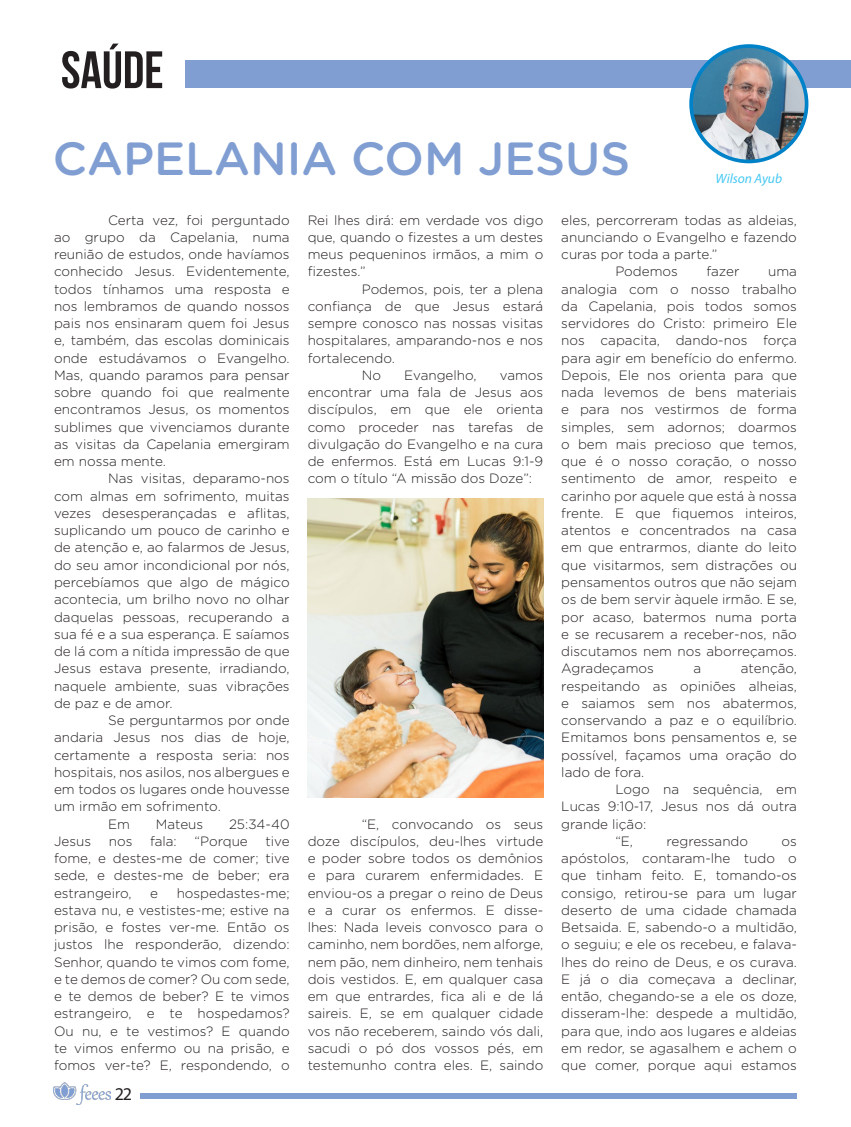
<style>
.page{position:relative;width:851px;height:1127px;background:#fff}
.page>*{position:absolute;margin:0;border:0;box-sizing:border-box;transform-origin:0 0}
.t1{font:700 52.5px "Bebas Neue";color:#231f20}
.t2{font:500 46.5px "Gotham Rounded";color:#809ed2}
.t3{font:18px "Myriad Pro";color:#231f20}
.t4{font:300 13.5px/17.2px "Gotham Rounded";color:#231f20;text-align:justify}
.t5{font:italic 13.5px "Myriad Pro";color:#45c8f4}
</style>
<div class="page">
<img style="left:54px;top:1082px;width:57px;height:22px">
<div style="left:140px;top:1093px;width:656px;height:6px;background:#809ed2"></div>
<div style="left:185px;top:60px;width:665px;height:28px;background:#809ed2"></div>
<img style="left:691px;top:46px;width:115px;height:115px;border-radius:58px">
<div style="left:689px;top:44px;width:119px;height:119px;border:4px solid #0082c9;border-radius:50%"></div>
<img style="left:307px;top:498px;width:236px;height:300px">
<p class="t1" style="left:61px;top:41px;width:104px">SAÚDE</p>
<p class="t2" style="left:53px;top:126px;width:579px">CAPELANIA COM JESUS</p>
<p class="t5" style="left:715px;top:170px;width:68px">Wilson Ayub</p>
<p class="t4" style="left:54px;top:211px;width:237px;text-indent:54px">Certa vez, foi perguntado ao grupo da Capelania, numa reunião de estudos, onde havíamos conhecido Jesus. Evidentemente, todos tínhamos uma resposta e nos lembramos de quando nossos pais nos ensinaram quem foi Jesus e, também, das escolas dominicais onde estudávamos o Evangelho.<br>Mas, quando paramos para pensar sobre quando foi que realmente encontramos Jesus, os momentos sublimes que vivenciamos durante as visitas da Capelania emergiram em nossa mente.</p>
<p class="t4" style="left:54px;top:469px;width:237px;text-indent:54px">Nas visitas, deparamo-nos com almas em sofrimento, muitas vezes desesperançadas e aflitas, suplicando um pouco de carinho e de atenção e, ao falarmos de Jesus, do seu amor incondicional por nós, percebíamos que algo de mágico acontecia, um brilho novo no olhar daquelas pessoas, recuperando a sua fé e a sua esperança. E saíamos de lá com a nítida impressão de que Jesus estava presente, irradiando, naquele ambiente, suas vibrações de paz e de amor.</p>
<p class="t4" style="left:54px;top:711px;width:237px;text-indent:54px">Se perguntarmos por onde andaria Jesus nos dias de hoje, certamente a resposta seria: nos hospitais, nos asilos, nos albergues e em todos os lugares onde houvesse um irmão em sofrimento.</p>
<p class="t4" style="left:108px;top:814px;width:23px">Em</p>
<p class="t4" style="left:156px;top:814px;width:49px">Mateus</p>
<p class="t4" style="left:229px;top:814px;width:62px">25:34-40</p>
<p class="t4" style="left:54px;top:832px;width:38px">Jesus</p>
<p class="t4" style="left:109px;top:832px;width:25px">nos</p>
<p class="t4" style="left:150px;top:832px;width:28px">fala:</p>
<p class="t4" style="left:194px;top:832px;width:55px">“Porque</p>
<p class="t4" style="left:54px;top:832px;width:237px;text-indent:211px">tive fome, e destes-me de comer; tive sede, e destes-me de beber; era estrangeiro,</p>
<p class="t4" style="left:54px;top:883px;width:237px;text-indent:123px">hospedastes-me; estava nu, e vestistes-me; estive na prisão, e fostes ver-me. Então os justos lhe responderão, dizendo:<br>Senhor, quando te vimos com fome, e te demos de comer? Ou com sede, e te demos de beber? E te vimos estrangeiro, e te hospedamos?<br>Ou nu, e te vestimos? E quando te vimos enfermo ou na prisão, e fomos ver-te? E, respondendo, o</p>
<p class="t4" style="left:150px;top:883px;width:9px">e</p>
<h3 class="t3" style="left:115px;top:1083px;width:19px">22</h3>
<p class="t4" style="left:307px;top:211px;width:237px">Rei lhes dirá: em verdade vos digo que, quando o fizestes a um destes meus pequeninos irmãos, a mim o fizestes.”</p>
<p class="t4" style="left:307px;top:280px;width:237px;text-indent:54px">Podemos, pois, ter a plena confiança de que Jesus estará sempre conosco nas nossas visitas hospitalares, amparando-nos e nos fortalecendo.</p>
<p class="t4" style="left:361px;top:366px;width:21px">No</p>
<p class="t4" style="left:404px;top:366px;width:74px">Evangelho,</p>
<p class="t4" style="left:307px;top:366px;width:237px;text-indent:192px">vamos encontrar uma fala de Jesus aos discípulos, em que ele orienta como proceder nas tarefas de divulgação do Evangelho e na cura de enfermos. Está em Lucas 9:1-9 com o título “A missão dos Doze”:</p>
<p class="t4" style="left:307px;top:814px;width:237px;text-indent:54px">“E, convocando os seus doze discípulos, deu-lhes virtude e poder sobre todos os demônios e para curarem enfermidades. E enviou-os a pregar o reino de Deus e a curar os enfermos. E disse&shy;lhes: Nada leveis convosco para o caminho, nem bordões, nem alforge, nem pão, nem dinheiro, nem tenhais dois vestidos. E, em qualquer casa em que entrardes, fica ali e de lá saireis. E, se em qualquer cidade vos não receberem, saindo vós dali, sacudi o pó dos vossos pés, em testemunho contra eles. E, saindo</p>
<p class="t4" style="left:561px;top:211px;width:237px">eles, percorreram todas as aldeias, anunciando o Evangelho e fazendo curas por toda a parte.”</p>
<p class="t4" style="left:615px;top:262px;width:64px">Podemos</p>
<p class="t4" style="left:706px;top:262px;width:34px">fazer</p>
<p class="t4" style="left:561px;top:262px;width:237px;text-indent:207px">uma analogia com o nosso trabalho da Capelania, pois todos somos servidores do Cristo: primeiro Ele nos capacita, dando-nos força para agir em benefício do enfermo.<br>Depois, Ele nos orienta para que nada levemos de bens materiais e para nos vestirmos de forma simples, sem adornos; doarmos o bem mais precioso que temos, que é o nosso coração, o nosso sentimento de amor, respeito e carinho por aquele que está à nossa frente. E que fiquemos inteiros, atentos e concentrados na casa em que entrarmos, diante do leito que visitarmos, sem distrações ou pensamentos outros que não sejam os de bem servir àquele irmão. E se, por acaso, batermos numa porta e se recusarem a receber-nos, não discutamos nem nos aborreçamos.<br>Agradeçamos</p>
<p class="t4" style="left:561px;top:659px;width:237px;text-indent:179px">atenção, respeitando as opiniões alheias, e saiamos sem nos abatermos, conservando a paz e o equilíbrio.<br>Emitamos bons pensamentos e, se possível, façamos uma oração do lado de fora.</p>
<p class="t4" style="left:561px;top:780px;width:237px;text-indent:54px">Logo na sequência, em Lucas 9:10-17, Jesus nos dá outra grande lição:</p>
<p class="t4" style="left:615px;top:832px;width:19px">“E,</p>
<p class="t4" style="left:666px;top:832px;width:83px">regressando</p>
<p class="t4" style="left:693px;top:659px;width:9px">a</p>
<p class="t4" style="left:561px;top:832px;width:237px;text-indent:220px">os apóstolos, contaram-lhe tudo o que tinham feito. E, tomando-os consigo, retirou-se para um lugar deserto de uma cidade chamada Betsaida. E, sabendo-o a multidão, o seguiu; e ele os recebeu, e falava&shy;lhes do reino de Deus, e os curava.<br>E já o dia começava a declinar, então, chegando-se a ele os doze, disseram-lhe: despede a multidão, para que, indo aos lugares e aldeias em redor, se agasalhem e achem o que comer, porque aqui estamos</p>
</div>
